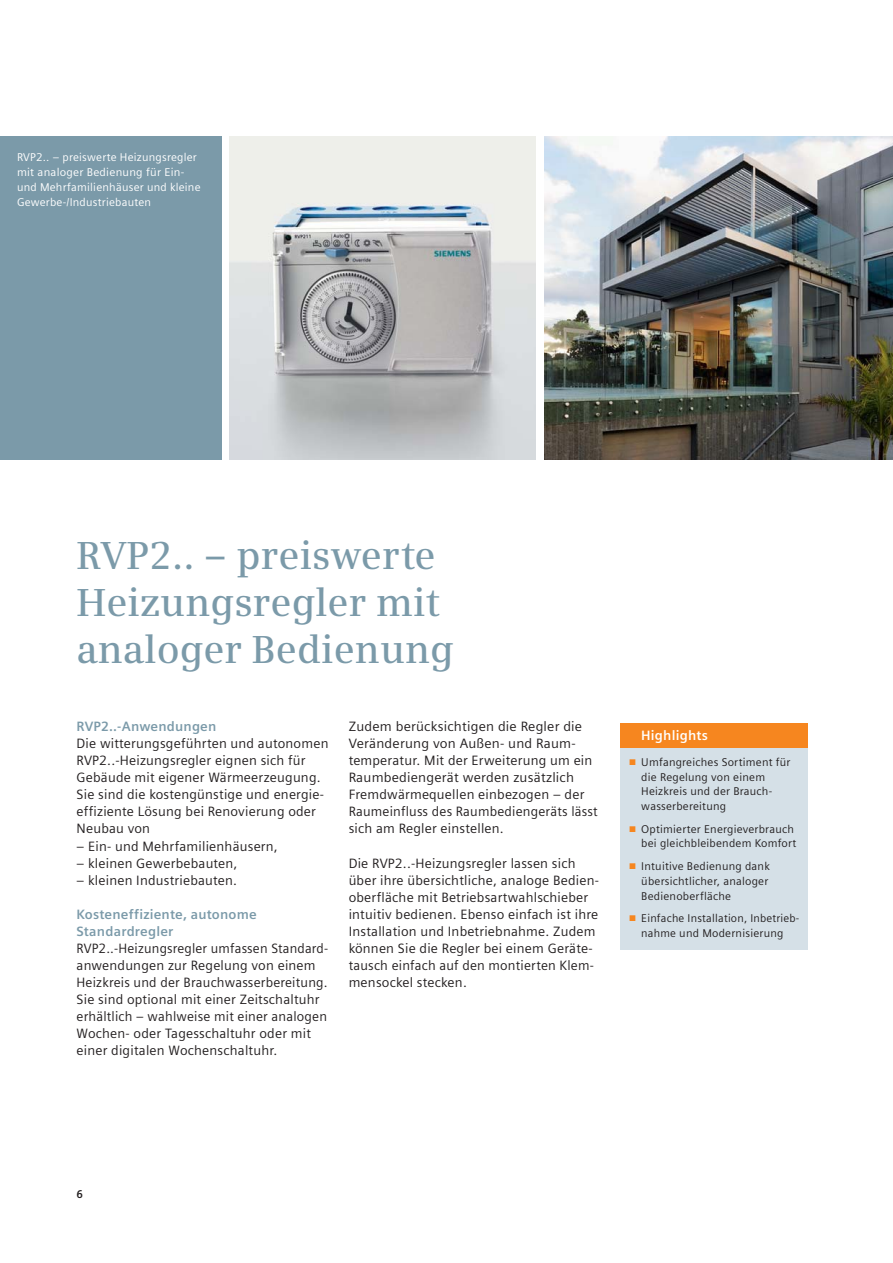
<style>
.page{position:relative;width:893px;height:1263px;background:#fff}
.page>*{position:absolute;margin:0;border:0;box-sizing:border-box;transform-origin:0 0}
.t1{font:600 39px/46.8px "Siemens Serif";color:#7b9aa9}
.t2{font:13.5px/17px "Siemens Sans";letter-spacing:.015em;color:#231f20}
.t3{font:700 13.5px/17px "Siemens Sans";letter-spacing:.015em;color:#7b9aa9}
.t4{font:700 13.5px "Siemens Sans";letter-spacing:.015em;color:#fff}
.t5{font:11.25px/14.9px "Siemens Sans";letter-spacing:.02em;color:#231f20}
.t6{font:11.25px/14.9px "Siemens Sans";letter-spacing:.02em;color:#fff}
.t7{font:700 11.25px "Siemens Sans";color:#231f20}
.s1{color:#f6861f}
</style>
<div class="page">
<img style="left:230px;top:136px;width:306px;height:323px">
<img style="left:544px;top:136px;width:349px;height:323px">
<div style="left:621px;top:723px;width:187px;height:25px;background:#f6861f"></div>
<div style="left:621px;top:748px;width:187px;height:201px;background:#d5e0e7"></div>
<div style="left:0;top:136px;width:221px;height:323px;background:#7b9aa9"></div>
<p class="t6" style="left:17px;top:151px;width:185px">RVP2.. – preiswerte Heizungsregler mit analoger Bedienung für Ein&shy;und Mehrfamilienhäuser und kleine Gewerbe-/Industriebauten</p>
<h1 class="t1" style="left:77px;top:535px;width:379px">RVP2.. – preiswerte<br>Heizungsregler mit analoger Bedienung</h1>
<p class="t3" style="left:77px;top:719px;width:141px">RVP2..-Anwendungen</p>
<p class="t2" style="left:77px;top:736px;width:253px">Die witterungsgeführten und autonomen RVP2..-Heizungsregler eignen sich für Gebäude mit eigener Wärmeerzeugung.<br>Sie sind die kostengünstige und energie&shy;effiziente Lösung bei Renovierung oder Neubau von</p>
<p class="t2" style="left:77px;top:838px;width:203px">– Ein- und Mehrfamilienhäusern,</p>
<p class="t2" style="left:77px;top:855px;width:162px">– kleinen Gewerbebauten,</p>
<p class="t2" style="left:77px;top:872px;width:162px">– kleinen Industriebauten.</p>
<p class="t3" style="left:77px;top:906px;width:182px">Kosteneffiziente, autonome<br>Standardregler</p>
<p class="t2" style="left:77px;top:941px;width:253px">RVP2..-Heizungsregler umfassen Standard&shy;anwendungen zur Regelung von einem Heizkreis und der Brauchwasserbereitung.<br>Sie sind optional mit einer Zeitschaltuhr erhältlich – wahlweise mit einer analogen Wochen- oder Tagesschaltuhr oder mit einer digitalen Wochenschaltuhr.</p>
<p class="t2" style="left:349px;top:719px;width:251px">Zudem berücksichtigen die Regler die Veränderung von Außen- und Raum&shy;temperatur. Mit der Erweiterung um ein Raumbediengerät werden zusätzlich Fremdwärmequellen einbezogen – der Raumeinfluss des Raumbediengeräts lässt sich am Regler einstellen.</p>
<p class="t2" style="left:349px;top:855px;width:252px">Die RVP2..-Heizungsregler lassen sich über ihre übersichtliche, analoge Bedien&shy;oberfläche mit Betriebsartwahlschieber intuitiv bedienen. Ebenso einfach ist ihre Installation und Inbetriebnahme. Zudem können Sie die Regler bei einem Geräte&shy;tausch einfach auf den montierten Klem&shy;mensockel stecken.</p>
<p class="t4" style="left:641px;top:730px;width:68px">Highlights</p>
<p class="t5" style="left:641px;top:755px;width:151px;text-indent:-12px"><span class="s1">■</span> Umfangreiches Sortiment für die Regelung von einem<br>Heizkreis und der Brauch&shy;wasserbereitung</p>
<p class="t5" style="left:629px;top:822px;width:169px;text-align:right"><span class="s1">■</span> Optimierter Energieverbrauch bei gleichbleibendem Komfort</p>
<p class="t5" style="left:641px;top:859px;width:130px;text-indent:-12px"><span class="s1">■</span> Intuitive Bedienung dank übersichtlicher, analoger<br>Bedienoberfläche</p>
<p class="t5" style="left:629px;top:911px;width:171px;text-align:center"><span class="s1">■</span> Einfache Installation, Inbetrieb&shy;nahme und Modernisierung</p>
<p class="t7" style="left:77px;top:1190px;width:8px">6</p>
</div>
